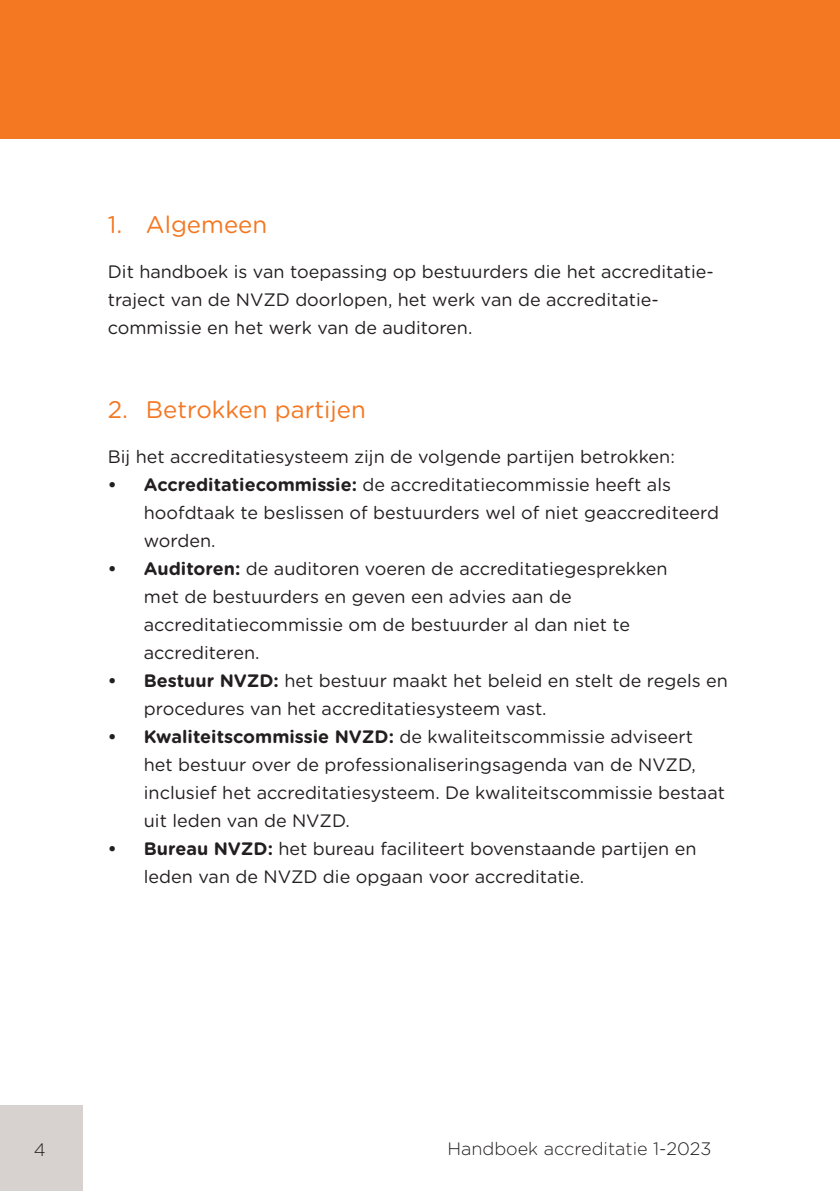
<style>
.page{position:relative;width:840px;height:1191px;background:#fff}
.page>*{position:absolute;margin:0;border:0;box-sizing:border-box;transform-origin:0 0}
.Heading_1{font:24px "Gotham Rounded";color:#f47721}
.Body_Text{font:18px/28px "Gotham Rounded";color:#231f20}
.t1{font:300 18px "Gotham Rounded";color:#231f20}
.s1{font-weight:700}
</style>
<div class="page">
<div style="left:0;top:1106px;width:82px;height:85px;background:#d7d2d0"></div>
<div style="left:0;top:0;width:839px;height:139px;background:#f47721"></div>
<p class="Heading_1" style="left:108px;top:208px;width:161px">1. Algemeen</p>
<p class="Body_Text" style="left:108px;top:257px;width:607px">Dit handboek is van toepassing op bestuurders die het accreditatie-</p>
<p class="Body_Text" style="left:108px;top:285px;width:552px">traject van de NVZD doorlopen, het werk van de accreditatie&shy;commissie en het werk van de auditoren.</p>
<p class="Heading_1" style="left:108px;top:393px;width:259px">2. Betrokken partijen</p>
<p class="Body_Text" style="left:108px;top:442px;width:568px">Bij het accreditatiesysteem zijn de volgende partijen betrokken:</p>
<p class="Body_Text" style="left:144px;top:470px;width:576px;text-indent:-36px"><span class="s1">• Accreditatiecommissie:</span> de accreditatiecommissie heeft als hoofdtaak te beslissen of bestuurders wel of niet geaccrediteerd worden.</p>
<p class="Body_Text" style="left:144px;top:554px;width:525px;text-indent:-36px"><span class="s1">• Auditoren:</span> de auditoren voeren de accreditatiegesprekken met de bestuurders en geven een advies aan de accreditatiecommissie om de bestuurder al dan niet te accrediteren.</p>
<p class="Body_Text" style="left:144px;top:666px;width:585px;text-indent:-36px"><span class="s1">• Bestuur NVZD:</span> het bestuur maakt het beleid en stelt de regels en procedures van het accreditatiesysteem vast.</p>
<p class="Body_Text" style="left:144px;top:722px;width:582px;text-indent:-36px"><span class="s1">• Kwaliteitscommissie NVZD:</span> de kwaliteitscommissie adviseert het bestuur over de professionaliseringsagenda van de NVZD, inclusief het accreditatiesysteem. De kwaliteitscommissie bestaat uit leden van de NVZD.</p>
<p class="Body_Text" style="left:144px;top:834px;width:554px;text-indent:-36px"><span class="s1">• Bureau NVZD:</span> het bureau faciliteert bovenstaande partijen en leden van de NVZD die opgaan voor accreditatie.</p>
<p class="t1" style="left:34px;top:1137px;width:13px">4</p>
<p class="t1" style="left:447px;top:1136px;width:265px">Handboek accreditatie 1-2023</p>
</div>
